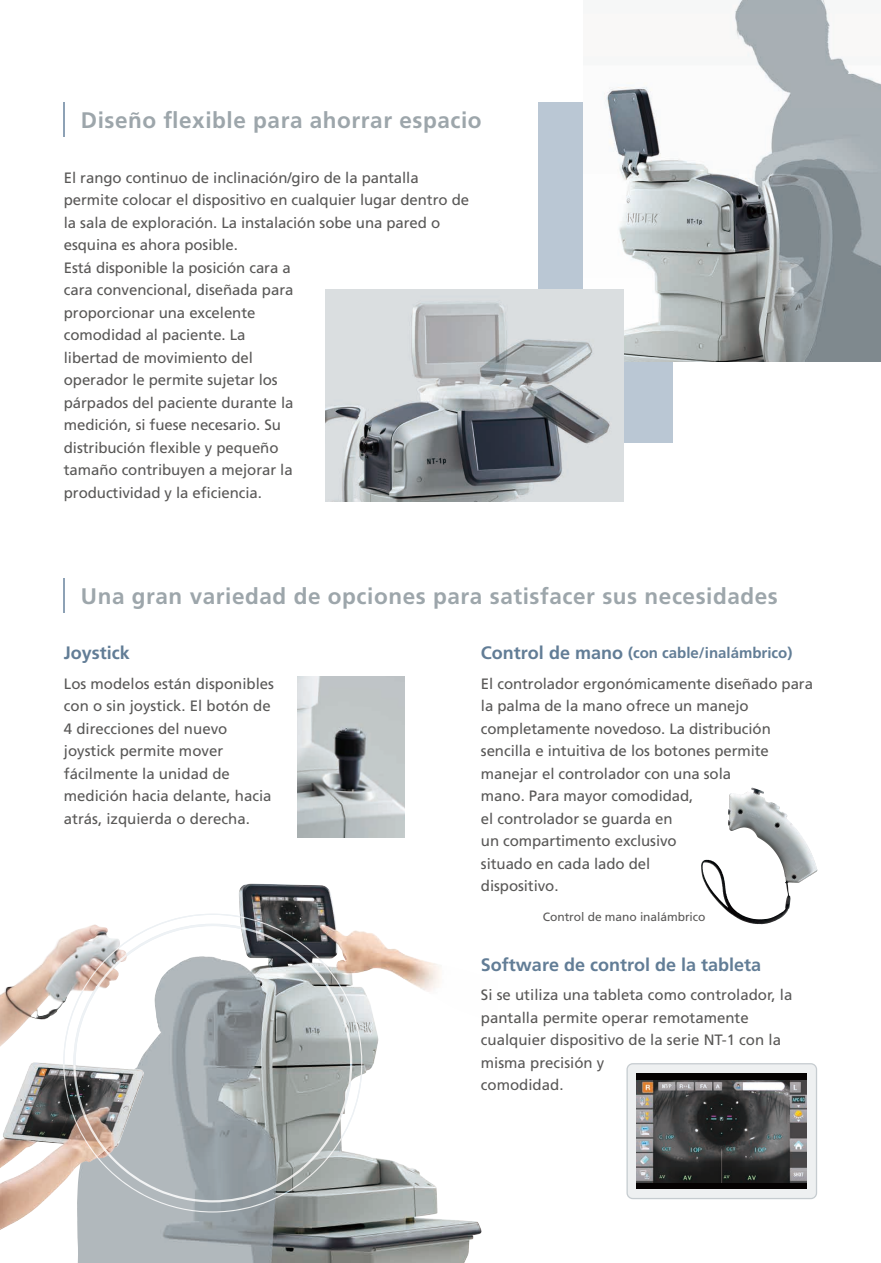
<style>
.page{position:relative;width:881px;height:1263px;background:#fff}
.page>*{position:absolute;margin:0;border:0;box-sizing:border-box;transform-origin:0 0}
.t1{font:700 22.5px "Frutiger LT Pro";letter-spacing:.025em;color:#9da6ab}
.t2{font:700 18px "Frutiger LT Pro";color:#627d96}
.t3{font:15px/22.5px "Frutiger LT Pro";letter-spacing:-.005em;color:#595857}
.t4{font:12px "Frutiger LT Pro";letter-spacing:-.005em;color:#595857}
.s1{font-weight:700;font-size:18px;color:#627d96}
.s2{font-weight:700;color:#627d96}
</style>
<div class="page">
<div style="left:538px;top:102px;width:134px;height:340px;background:#bac7d4"></div>
<img style="left:77px;top:884px;width:404px;height:379px">
<img style="left:0;top:924px;width:119px;height:123px">
<img style="left:0;top:1062px;width:144px;height:168px">
<svg style="left:119px;top:914px;width:243px;height:225px"></svg>
<svg style="left:126px;top:924px;width:225px;height:195px"></svg>
<img style="left:240px;top:916px;width:86px;height:50px">
<img style="left:322px;top:965px;width:40px;height:198px">
<img style="left:97px;top:1158px;width:53px;height:41px">
<img style="left:150px;top:1163px;width:174px;height:49px">
<img style="left:241px;top:927px;width:78px;height:46px">
<img style="left:303px;top:972px;width:49px;height:197px">
<img style="left:108px;top:1153px;width:49px;height:38px">
<img style="left:156px;top:1166px;width:147px;height:36px">
<svg style="left:63px;top:986px;width:36px;height:78px"></svg>
<img style="left:63px;top:1064px;width:36px;height:94px">
<img style="left:73px;top:1065px;width:37px;height:90px">
<img style="left:82px;top:946px;width:37px;height:45px">
<img style="left:93px;top:954px;width:34px;height:37px">
<img style="left:583px;top:0;width:297px;height:361px">
<img style="left:325px;top:289px;width:298px;height:213px">
<img style="left:298px;top:676px;width:106px;height:162px">
<img style="left:728px;top:788px;width:57px;height:89px">
<svg style="left:626px;top:1063px;width:190px;height:136px;background:#e7e9eb"></svg>
<div style="left:636px;top:1073px;width:170px;height:116px;background:#050202"></div>
<img style="left:636px;top:1080px;width:170px;height:102px">
<hr style="left:64px;top:102px;width:1px;height:34px;background:#8da1b5">
<hr style="left:64px;top:578px;width:1px;height:34px;background:#8da1b5">
<h1 class="t1" style="left:81px;top:106px;width:402px">Diseño flexible para ahorrar espacio</h1>
<p class="t3" style="left:64px;top:166px;width:406px">El rango continuo de inclinación/giro de la pantalla permite colocar el dispositivo en cualquier lugar dentro de la sala de exploración. La instalación sobe una pared o esquina es ahora posible.<br>Está disponible la posición cara a<br>cara convencional, diseñada para<br>proporcionar una excelente<br>comodidad al paciente. La<br>libertad de movimiento del<br>operador le permite sujetar los<br>párpados del paciente durante la<br>medición, si fuese necesario. Su<br>distribución flexible y pequeño<br>tamaño contribuyen a mejorar la<br>productividad y la eficiencia.</p>
<h1 class="t1" style="left:81px;top:583px;width:698px">Una gran variedad de opciones para satisfacer sus necesidades</h1>
<p class="t2" style="left:64px;top:642px;width:68px">Joystick</p>
<p class="t3" style="left:64px;top:672px;width:212px">Los modelos están disponibles con o sin joystick. El botón de<br>4 direcciones del nuevo joystick permite mover fácilmente la unidad de medición hacia delante, hacia atrás, izquierda o derecha.</p>
<p class="t3" style="left:480px;top:637px;width:333px;line-height:30.8px"><span class="s1">Control de mano</span> <span class="s2">(con cable/inalámbrico)<br></span>El controlador ergonómicamente diseñado para</p>
<p class="t3" style="left:480px;top:695px;width:291px">la palma de la mano ofrece un manejo completamente novedoso. La distribución sencilla e intuitiva de los botones permite manejar el controlador con una sola mano. Para mayor comodidad,<br>el controlador se guarda en<br>un compartimento exclusivo<br>situado en cada lado del<br>dispositivo.</p>
<p class="t4" style="left:542px;top:909px;width:164px">Control de mano inalámbrico</p>
<p class="t2" style="left:480px;top:954px;width:282px">Software de control de la tableta</p>
<p class="t3" style="left:480px;top:984px;width:313px">Si se utiliza una tableta como controlador, la pantalla permite operar remotamente cualquier dispositivo de la serie NT-1 con la misma precisión y<br>comodidad.</p>
</div>
